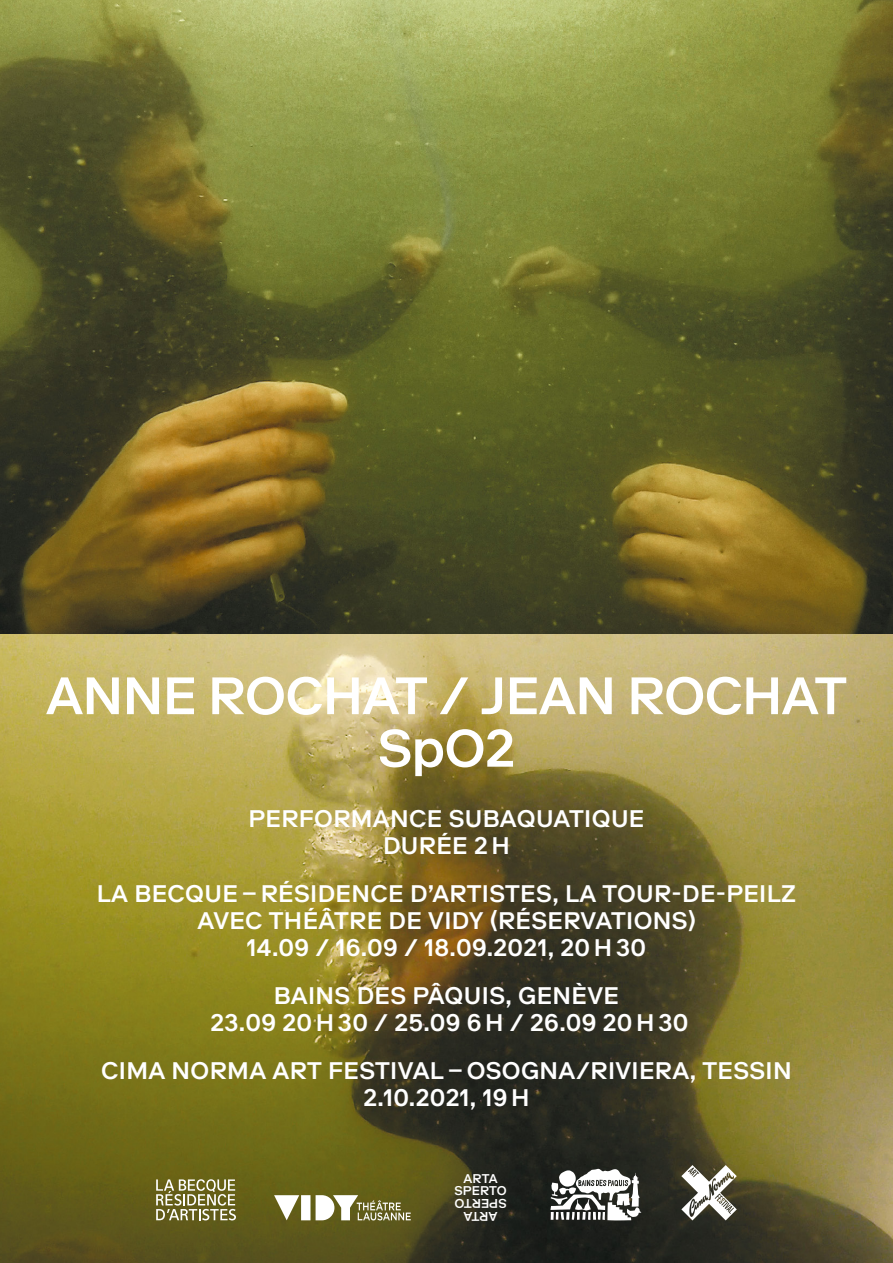
<style>
.page{position:relative;width:893px;height:1263px;background:#fff}
.page>*{position:absolute;margin:0;border:0;box-sizing:border-box;transform-origin:0 0}
.t1{font:500 52.5px/52.5px "Riforma LL";letter-spacing:-.01em;color:#fff;text-align:center}
.t2{font:500 24px/27px "Riforma LL";letter-spacing:.015em;color:#fff;text-align:center}
.t3{font:500 12.6px/12.6px "Riforma LL";color:#fff;text-align:center}
</style>
<div class="page">
<img style="left:0;top:634px;width:893px;height:629px">
<img style="left:0;top:0;width:893px;height:634px">
<svg style="left:681px;top:1165px;width:56px;height:55px"></svg>
<svg style="left:550px;top:1169px;width:91px;height:51px"></svg>
<svg style="left:156px;top:1179px;width:80px;height:41px;background:#94905f"></svg>
<svg style="left:274px;top:1195px;width:137px;height:25px"></svg>
<h1 class="t1" style="left:46px;top:669px;width:802px">ANNE ROCHAT / JEAN ROCHAT<br>SpO2</h1>
<p class="t2" style="left:248px;top:805px;width:397px">PERFORMANCE SUBAQUATIQUE<br>DURÉE 2 H</p>
<p class="t2" style="left:97px;top:880px;width:701px">LA BECQUE – RÉSIDENCE D’ARTISTES, LA TOUR-DE-PEILZ<br>AVEC THÉÂTRE DE VIDY (RÉSERVATIONS)<br>14.09 / 16.09 / 18.09.2021, 20 H 30</p>
<p class="t2" style="left:210px;top:982px;width:479px">BAINS DES PÂQUIS, GENÈVE<br>23.09 20 H 30 / 25.09 6 H / 26.09 20 H 30</p>
<p class="t2" style="left:101px;top:1057px;width:692px">CIMA NORMA ART FESTIVAL – OSOGNA/RIVIERA, TESSIN<br>2.10.2021, 19 H</p>
<p class="t3" style="left:455px;top:1171px;width:53px">ARTA<br>SPERTO</p>
<p class="t3" style="left:507px;top:1210px;width:54px;rotate:-180deg">SPERTO</p>
<p class="t3" style="left:498px;top:1222px;width:35px;rotate:-180deg">ARTA</p>
</div>
